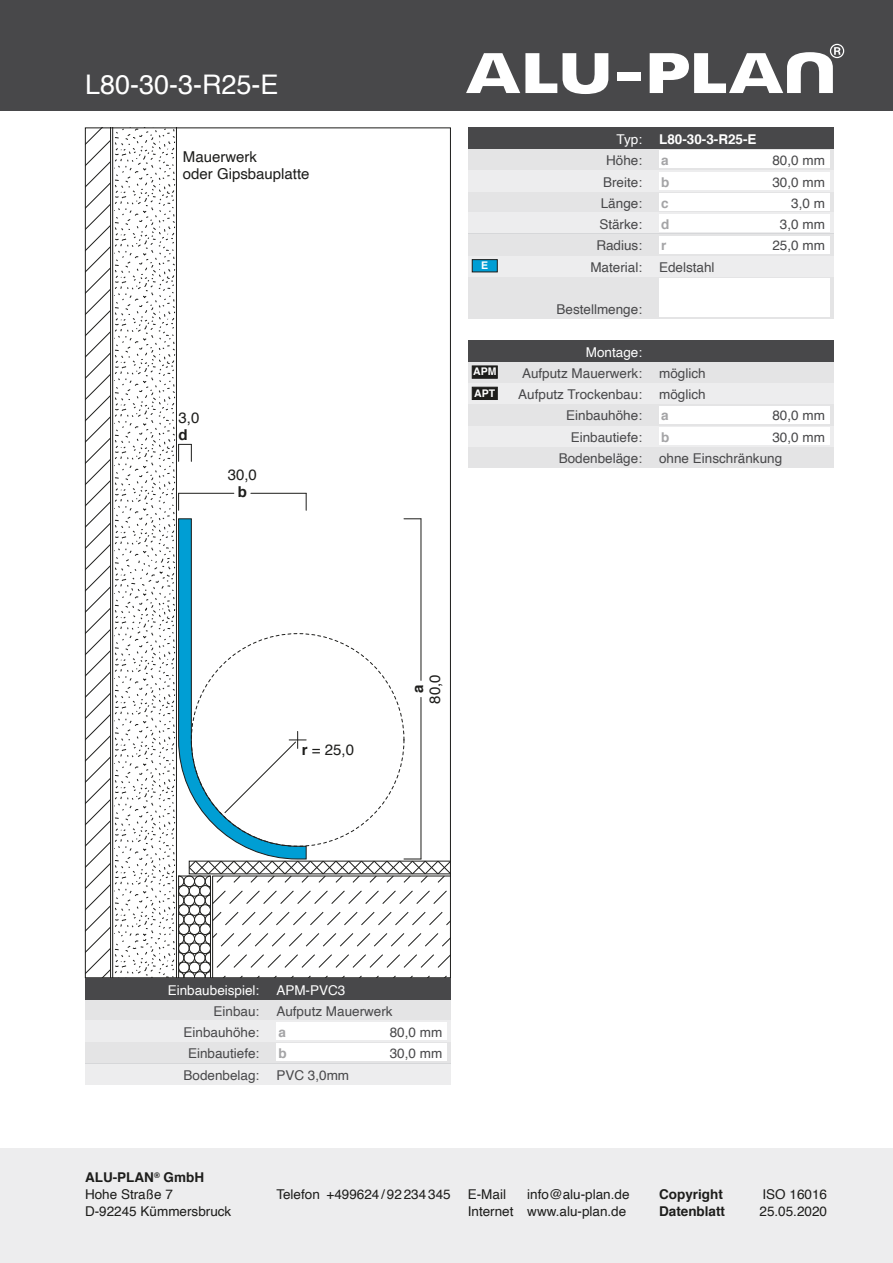
<style>
.page{position:relative;width:893px;height:1263px;background:#fff}
.page>*{position:absolute;margin:0;border:0;box-sizing:border-box;transform-origin:0 0}
.t1{font:27px "Helvetica";color:#fff}
.t2{font:15px/17px "Helvetica";color:#1d1d1b}
.t3{font:700 15px "Helvetica";color:#1d1d1b}
.t4{font:13.5px "Helvetica";color:#48484a}
.t5{font:13.5px/17px "Helvetica";color:#1d1d1b}
.t6{font:13.5px "Helvetica";color:#fff}
.t7{font:700 13.5px "Helvetica";color:#1d1d1b}
.t8{font:700 13.5px "Helvetica";color:#fff}
.t9{font:700 13.5px "Helvetica";color:#a4a4a6}
.t10{font:700 10.5px/21.3px "Helvetica";color:#fff}
.s1{font-weight:700}
</style>
<div class="page">
<div style="left:0;top:1148px;width:893px;height:115px;background:#ededee"></div>
<div style="left:0;top:0;width:893px;height:111px;background:#48484a"></div>
<svg style="left:87px;top:130px;width:362px;height:846px"></svg>
<div style="left:468px;top:361px;width:365px;height:22px;background:#e4e4e5"></div>
<div style="left:468px;top:446px;width:365px;height:22px;background:#e4e4e5"></div>
<div style="left:468px;top:425px;width:365px;height:21px;background:#ededee"></div>
<div style="left:659px;top:427px;width:170px;height:17px;background:#fff"></div>
<svg style="left:468px;top:383px;width:365px;height:42px;background:#e9e9ea"></svg>
<div style="left:659px;top:406px;width:170px;height:17px;background:#fff"></div>
<div style="left:468px;top:340px;width:365px;height:21px;background:#48484a"></div>
<div style="left:85px;top:999px;width:366px;height:21px;background:#e4e4e5"></div>
<svg style="left:85px;top:1020px;width:366px;height:64px"></svg>
<div style="left:276px;top:1023px;width:170px;height:17px;background:#fff"></div>
<div style="left:85px;top:978px;width:366px;height:21px;background:#48484a"></div>
<div style="left:468px;top:276px;width:365px;height:43px;background:#e4e4e5"></div>
<div style="left:659px;top:279px;width:170px;height:38px;background:#fff"></div>
<div style="left:468px;top:255px;width:365px;height:21px;background:#ededee"></div>
<div style="left:468px;top:191px;width:365px;height:22px;background:#e4e4e5"></div>
<div style="left:659px;top:193px;width:170px;height:17px;background:#fff"></div>
<div style="left:468px;top:170px;width:365px;height:21px;background:#ededee"></div>
<svg style="left:468px;top:213px;width:365px;height:42px"></svg>
<div style="left:659px;top:172px;width:170px;height:17px;background:#fff"></div>
<div style="left:659px;top:215px;width:170px;height:17px;background:#fff"></div>
<div style="left:468px;top:149px;width:365px;height:21px;background:#e4e4e5"></div>
<div style="left:659px;top:151px;width:170px;height:17px;background:#fff"></div>
<div style="left:468px;top:128px;width:365px;height:21px;background:#48484a"></div>
<div style="left:472px;top:366px;width:25px;height:12px;background:#1d1d1b"></div>
<div style="left:472px;top:387px;width:25px;height:13px;background:#1d1d1b;border:1px solid #1d1d1b"></div>
<div style="left:472px;top:259px;width:25px;height:13px;background:#009ed4;border:1px solid #1d1d1b"></div>
<svg style="left:650px;top:44px;width:194px;height:49px"></svg>
<div style="left:617px;top:72px;width:23px;height:9px;background:#fff"></div>
<svg style="left:466px;top:53px;width:142px;height:41px"></svg>
<h1 class="t1" style="left:85px;top:63px;width:195px">L80-30-3-R25-E</h1>
<p class="t2" style="left:183px;top:148px;width:128px">Mauerwerk<br>oder Gipsbauplatte</p>
<p class="t2" style="left:179px;top:410px;width:22px">3,0</p>
<p class="t3" style="left:179px;top:423px;width:11px">d</p>
<p class="t2" style="left:228px;top:467px;width:31px">30,0</p>
<p class="t3" style="left:238px;top:480px;width:11px">b</p>
<p class="t10" style="left:481px;top:255px;width:9px">E</p>
<p class="t10" style="left:473px;top:361px;width:25px">APM<br>APT</p>
<p class="t6" style="left:617px;top:129px;width:27px">Typ:</p>
<p class="t8" style="left:659px;top:128px;width:99px">L80-30-3-R25-E</p>
<p class="t4" style="left:606px;top:150px;width:38px">Höhe:</p>
<p class="t9" style="left:661px;top:150px;width:9px">a</p>
<p class="t4" style="left:772px;top:150px;width:54px">80,0 mm</p>
<p class="t4" style="left:603px;top:171px;width:41px">Breite:</p>
<p class="t4" style="left:599px;top:214px;width:44px">Stärke:</p>
<p class="t4" style="left:601px;top:193px;width:43px">Länge:</p>
<p class="t4" style="left:596px;top:235px;width:47px">Radius:</p>
<p class="t9" style="left:661px;top:171px;width:10px">b</p>
<p class="t9" style="left:661px;top:213px;width:10px">d</p>
<p class="t9" style="left:661px;top:192px;width:9px">c</p>
<p class="t9" style="left:661px;top:235px;width:7px">r</p>
<p class="t4" style="left:590px;top:256px;width:53px">Material:</p>
<p class="t4" style="left:659px;top:256px;width:57px">Edelstahl</p>
<p class="t4" style="left:556px;top:299px;width:87px">Bestellmenge:</p>
<p class="t6" style="left:586px;top:342px;width:58px">Montage:</p>
<p class="t4" style="left:518px;top:384px;width:125px">Aufputz Trockenbau:</p>
<p class="t4" style="left:659px;top:384px;width:48px">möglich</p>
<p class="t4" style="left:522px;top:363px;width:122px">Aufputz Mauerwerk:</p>
<p class="t4" style="left:659px;top:363px;width:48px">möglich</p>
<p class="t4" style="left:772px;top:171px;width:54px">30,0 mm</p>
<p class="t4" style="left:780px;top:214px;width:47px">3,0 mm</p>
<p class="t4" style="left:791px;top:193px;width:35px">3,0 m</p>
<p class="t4" style="left:772px;top:235px;width:54px">25,0 mm</p>
<p class="t4" style="left:566px;top:405px;width:77px">Einbauhöhe:</p>
<p class="t9" style="left:661px;top:405px;width:9px">a</p>
<p class="t4" style="left:772px;top:405px;width:54px">80,0 mm</p>
<p class="t4" style="left:571px;top:427px;width:73px">Einbautiefe:</p>
<p class="t9" style="left:661px;top:426px;width:10px">b</p>
<p class="t4" style="left:772px;top:427px;width:54px">30,0 mm</p>
<p class="t4" style="left:559px;top:448px;width:85px">Bodenbeläge:</p>
<p class="t4" style="left:659px;top:448px;width:125px">ohne Einschränkung</p>
<p class="t2" style="left:302px;top:741px;width:54px"><span class="s1">r</span> = 25,0</p>
<p class="t3" style="left:406px;top:693px;width:10px;rotate:-90deg">a</p>
<p class="t2" style="left:427px;top:703px;width:31px;rotate:-90deg">80,0</p>
<p class="t6" style="left:168px;top:979px;width:93px">Einbaubeispiel:</p>
<p class="t4" style="left:214px;top:1001px;width:47px">Einbau:</p>
<p class="t6" style="left:276px;top:979px;width:71px">APM-PVC3</p>
<p class="t4" style="left:276px;top:1001px;width:118px">Aufputz Mauerwerk</p>
<p class="t4" style="left:184px;top:1022px;width:77px">Einbauhöhe:</p>
<p class="t9" style="left:279px;top:1021px;width:9px">a</p>
<p class="t4" style="left:390px;top:1022px;width:54px">80,0 mm</p>
<p class="t4" style="left:188px;top:1043px;width:73px">Einbautiefe:</p>
<p class="t9" style="left:279px;top:1043px;width:10px">b</p>
<p class="t4" style="left:390px;top:1043px;width:54px">30,0 mm</p>
<p class="t4" style="left:184px;top:1064px;width:77px">Bodenbelag:</p>
<p class="t4" style="left:276px;top:1064px;width:74px">PVC 3,0mm</p>
<p class="t5" style="left:85px;top:1169px;width:148px"><span class="s1">ALU-PLAN</span><sup>®</sup> <span class="s1">GmbH<br></span>Hohe Straße 7<br>D-92245 Kümmersbruck</p>
<p class="t5" style="left:276px;top:1186px;width:176px">Telefon +499624 /92234345</p>
<p class="t7" style="left:659px;top:1183px;width:65px">Copyright</p>
<p class="t5" style="left:762px;top:1186px;width:66px">ISO 16016</p>
<p class="t7" style="left:659px;top:1200px;width:68px">Datenblatt</p>
<p class="t5" style="left:759px;top:1203px;width:69px">25.05.2020</p>
<p class="t5" style="left:468px;top:1186px;width:163px;text-align:right">info@alu-plan.de<br>Internet www.alu-plan.de</p>
<p class="t5" style="left:468px;top:1186px;width:40px">E-Mail</p>
</div>
